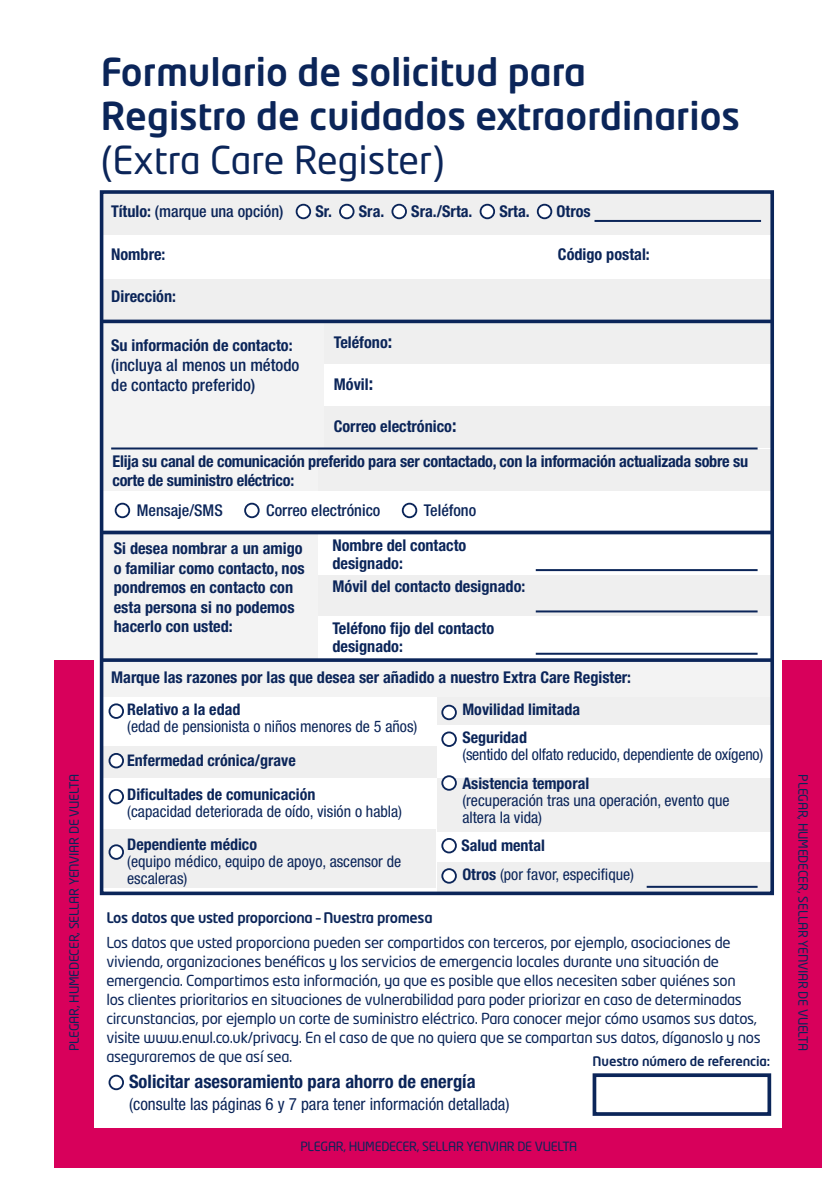
<style>
.page{position:relative;width:840px;height:1191px;background:#fff}
.page>*{position:absolute;margin:0;border:0;box-sizing:border-box;transform-origin:0 0}
.t1{font:500 38px/44px "Neo Tech Std";color:#0b2559}
.t2{font:700 condensed 18.6px "Helvetica Neue LT Pro";color:#0b2559}
.t3{font:condensed 17px "Helvetica Neue LT Pro";color:#0b2559}
.t4{font:500 condensed 17px/20px "Helvetica Neue LT Pro";color:#0b2559}
.t5{font:700 condensed 16.2px/19.4px "Helvetica Neue LT Pro";color:#0b2559}
.t6{font:500 condensed 16.2px "Helvetica Neue LT Pro";color:#0b2559}
.t7{font:condensed 16px/17px "Helvetica Neue LT Pro";color:#0b2559}
.t8{font:700 condensed 16px "Helvetica Neue LT Pro";color:#0b2559}
.t9{font:15px/19px "Neo Tech Std";letter-spacing:-.02em;color:#0b2559}
.t10{font:500 14.4px "Neo Tech Std";letter-spacing:-.02em;color:#0b2559}
.t11{font:500 13px "Neo Tech Std";letter-spacing:-.01em;color:#0b2559}
.t12{font:12.6px "Neo Tech Std";letter-spacing:-.02em;color:#0b2559}
.s1{font-weight:400}
.s2{font-weight:700}
.s3{font-size:18.6px}
</style>
<div class="page">
<div style="left:103px;top:193px;width:667px;height:42px;background:#efefef"></div>
<div style="left:103px;top:661px;width:667px;height:36px;background:#f3f3f3"></div>
<div style="left:103px;top:746px;width:333px;height:31px;background:#efefef"></div>
<div style="left:436px;top:696px;width:334px;height:28px;background:#efefef"></div>
<div style="left:436px;top:768px;width:334px;height:64px;background:#efefef"></div>
<div style="left:436px;top:740px;width:334px;height:37px;background:#fff"></div>
<div style="left:103px;top:829px;width:333px;height:59px;background:#efefef"></div>
<div style="left:318px;top:322px;width:452px;height:42px;background:#efefef"></div>
<div style="left:103px;top:322px;width:221px;height:126px;background:#f3f3f3"></div>
<div style="left:103px;top:533px;width:215px;height:125px;background:#f3f3f3"></div>
<div style="left:103px;top:448px;width:221px;height:43px;background:#f3f3f3"></div>
<div style="left:318px;top:575px;width:452px;height:42px;background:#efefef"></div>
<div style="left:324px;top:406px;width:446px;height:42px;background:#efefef"></div>
<div style="left:318px;top:616px;width:452px;height:42px;background:#fff"></div>
<div style="left:318px;top:449px;width:454px;height:42px;background:#efefef"></div>
<div style="left:103px;top:278px;width:667px;height:42px;background:#efefef"></div>
<div style="left:296px;top:205px;width:14px;height:13px;background:#fff;border-radius:50%"></div>
<div style="left:295px;top:204px;width:16px;height:15px;border:2px solid #0b2559;border-radius:50%"></div>
<div style="left:108px;top:703px;width:16px;height:16px;border:2px solid #0b2559;border-radius:50%"></div>
<div style="left:442px;top:705px;width:13px;height:14px;background:#fff;border-radius:50%"></div>
<div style="left:441px;top:704px;width:15px;height:16px;border:2px solid #0b2559;border-radius:50%"></div>
<div style="left:441px;top:731px;width:15px;height:16px;border:2px solid #0b2559;border-radius:50%"></div>
<div style="left:442px;top:776px;width:13px;height:13px;background:#fff;border-radius:50%"></div>
<div style="left:441px;top:775px;width:15px;height:15px;border:2px solid #0b2559;border-radius:50%"></div>
<div style="left:441px;top:838px;width:15px;height:15px;border:2px solid #0b2559;border-radius:50%"></div>
<div style="left:109px;top:754px;width:14px;height:13px;background:#fff;border-radius:50%"></div>
<div style="left:108px;top:753px;width:16px;height:15px;border:2px solid #0b2559;border-radius:50%"></div>
<div style="left:108px;top:789px;width:16px;height:15px;border:2px solid #0b2559;border-radius:50%"></div>
<div style="left:109px;top:845px;width:14px;height:14px;background:#fff;border-radius:50%"></div>
<div style="left:108px;top:844px;width:16px;height:15px;border:2px solid #0b2559;border-radius:50%"></div>
<div style="left:108px;top:1074px;width:16px;height:16px;border:2px solid #0b2559;border-radius:50%"></div>
<div style="left:115px;top:503px;width:15px;height:15px;border:2px solid #0b2559;border-radius:50%"></div>
<div style="left:244px;top:503px;width:15px;height:15px;border:2px solid #0b2559;border-radius:50%"></div>
<div style="left:401px;top:503px;width:16px;height:15px;border:2px solid #0b2559;border-radius:50%"></div>
<div style="left:340px;top:205px;width:13px;height:13px;background:#fff;border-radius:50%"></div>
<div style="left:339px;top:204px;width:15px;height:15px;border:2px solid #0b2559;border-radius:50%"></div>
<div style="left:392px;top:205px;width:14px;height:13px;background:#fff;border-radius:50%"></div>
<div style="left:391px;top:204px;width:15px;height:15px;border:2px solid #0b2559;border-radius:50%"></div>
<div style="left:480px;top:205px;width:14px;height:13px;background:#fff;border-radius:50%"></div>
<div style="left:479px;top:204px;width:16px;height:15px;border:2px solid #0b2559;border-radius:50%"></div>
<div style="left:537px;top:205px;width:14px;height:13px;background:#fff;border-radius:50%"></div>
<div style="left:536px;top:204px;width:16px;height:15px;border:2px solid #0b2559;border-radius:50%"></div>
<svg style="left:105px;top:319px;width:663px;height:4px;background:#2d436f"></svg>
<svg style="left:105px;top:658px;width:663px;height:4px;background:#223968"></svg>
<div style="left:592px;top:1073px;width:178px;height:42px;border:4px solid #0b2559"></div>
<hr style="left:594px;top:220px;width:166px;height:2px;background:#0b2559">
<hr style="left:111px;top:447px;width:646px;height:2px;background:#0b2559">
<div style="left:436px;top:862px;width:334px;height:31px;background:#efefef"></div>
<div style="left:442px;top:869px;width:13px;height:13px;background:#fff;border-radius:50%"></div>
<div style="left:441px;top:868px;width:15px;height:15px;border:2px solid #0b2559;border-radius:50%"></div>
<hr style="left:646px;top:886px;width:111px;height:2px;background:#0b2559">
<hr style="left:535px;top:569px;width:222px;height:2px;background:#0b2559">
<hr style="left:535px;top:610px;width:222px;height:2px;background:#0b2559">
<hr style="left:535px;top:653px;width:222px;height:2px;background:#0b2559">
<div style="left:100px;top:190px;width:673px;height:705px;border:4px solid #0b2559"></div>
<svg style="left:101px;top:530px;width:671px;height:4px;background:#314773"></svg>
<div style="left:54px;top:660px;width:40px;height:507px;background:#d8005b"></div>
<div style="left:62px;top:1128px;width:759px;height:39px;background:#d8005b"></div>
<div style="left:782px;top:660px;width:39px;height:507px;background:#d8005b"></div>
<p class="t12" style="left:67px;top:1051px;width:278px;rotate:-90deg">PLEGAR, HUMEDECER, SELLAR YENVIAR DE VUELTA</p>
<p class="t1" style="left:101px;top:49px;width:640px">Formulario de solicitud para<br>Registro de cuidados extraordinarios <span class="s1">(Extra Care Register)</span></p>
<p class="t6" style="left:111px;top:202px;width:174px"><span class="s2">Título:</span> (marque una opción)</p>
<p class="t5" style="left:315px;top:202px;width:18px">Sr.</p>
<p class="t5" style="left:358px;top:202px;width:27px">Sra.</p>
<p class="t5" style="left:411px;top:202px;width:63px">Sra./Srta.</p>
<p class="t5" style="left:499px;top:202px;width:32px">Srta.</p>
<p class="t5" style="left:556px;top:202px;width:36px">Otros</p>
<p class="t5" style="left:111px;top:245px;width:56px">Nombre:</p>
<p class="t5" style="left:111px;top:286px;width:66px">Dirección:</p>
<p class="t5" style="left:111px;top:336px;width:183px">Su información de contacto:</p>
<p class="t4" style="left:111px;top:355px;width:190px">(incluya al menos un método de contacto preferido)</p>
<p class="t5" style="left:333px;top:332px;width:60px">Teléfono<span class="s3">:</span></p>
<p class="t5" style="left:333px;top:374px;width:41px">Móvil<span class="s3">:</span></p>
<p class="t5" style="left:333px;top:416px;width:124px">Correo electrónico<span class="s3">:</span></p>
<p class="t5" style="left:557px;top:245px;width:93px">Código postal:</p>
<p class="t5" style="left:112px;top:451px;width:637px">Elija su canal de comunicación preferido para ser contactado, con la información actualizada sobre su corte de suministro eléctrico:</p>
<p class="t6" style="left:137px;top:501px;width:87px">Mensaje/SMS</p>
<p class="t6" style="left:266px;top:501px;width:116px">Correo electrónico</p>
<p class="t6" style="left:423px;top:501px;width:54px">Teléfono</p>
<p class="t5" style="left:114px;top:539px;width:192px">Si desea nombrar a un amigo o familiar como contacto, nos pondremos en contacto con esta persona si no podemos hacerlo con usted:</p>
<p class="t5" style="left:332px;top:536px;width:135px;line-height:18px">Nombre del contacto designado:</p>
<p class="t5" style="left:332px;top:577px;width:194px">Móvil del contacto designado:</p>
<p class="t5" style="left:332px;top:619px;width:163px;line-height:18px">Teléfono fijo del contacto designado:</p>
<p class="t5" style="left:111px;top:668px;width:521px">Marque las razones por las que desea ser añadido a nuestro Extra Care Register:</p>
<p class="t8" style="left:127px;top:700px;width:115px">Relativo a la edad</p>
<p class="t7" style="left:127px;top:718px;width:291px">(edad de pensionista o niños menores de 5 años)</p>
<p class="t8" style="left:127px;top:750px;width:170px">Enfermedad crónica/grave</p>
<p class="t8" style="left:127px;top:784px;width:189px">Dificultades de comunicación</p>
<p class="t7" style="left:127px;top:802px;width:276px">(capacidad deteriorada de oído, visión o habla)</p>
<p class="t8" style="left:127px;top:835px;width:131px">Dependiente médico</p>
<p class="t7" style="left:127px;top:852px;width:275px">(equipo médico, equipo de apoyo, ascensor de escaleras)</p>
<p class="t8" style="left:462px;top:699px;width:119px">Movilidad limitada</p>
<p class="t8" style="left:462px;top:728px;width:66px">Seguridad</p>
<p class="t7" style="left:462px;top:746px;width:302px">(sentido del olfato reducido, dependiente de oxígeno)</p>
<p class="t8" style="left:462px;top:773px;width:128px">Asistencia temporal</p>
<p class="t7" style="left:462px;top:791px;width:269px">(recuperación tras una operación, evento que altera la vida)</p>
<p class="t8" style="left:461px;top:836px;width:85px">Salud mental</p>
<p class="t7" style="left:462px;top:866px;width:173px"><span class="s2">Otros</span> (por favor, especifique)</p>
<p class="t10" style="left:106px;top:909px;width:328px">Los datos que usted proporciona – Nuestra promesa</p>
<p class="t9" style="left:106px;top:933px;width:655px">Los datos que usted proporciona pueden ser compartidos con terceros, por ejemplo, asociaciones de vivienda, organizaciones benéficas y los servicios de emergencia locales durante una situación de emergencia. Compartimos esta información, ya que es posible que ellos necesiten saber quiénes son<br>los clientes prioritarios en situaciones de vulnerabilidad para poder priorizar en caso de determinadas circunstancias, por ejemplo un corte de suministro eléctrico. Para conocer mejor cómo usamos sus datos, visite www.enwl.co.uk/privacy. En el caso de que no quiera que se compartan sus datos, díganoslo y nos aseguraremos de que así sea.</p>
<p class="t2" style="left:129px;top:1070px;width:348px">Solicitar asesoramiento para ahorro de energía</p>
<p class="t3" style="left:129px;top:1093px;width:382px">(consulte las páginas 6 y 7 para tener información detallada)</p>
<p class="t11" style="left:592px;top:1052px;width:179px">Nuestro número de referencia:</p>
<p class="t12" style="left:300px;top:1139px;width:278px">PLEGAR, HUMEDECER, SELLAR YENVIAR DE VUELTA</p>
<p class="t12" style="left:810px;top:774px;width:278px;rotate:90deg">PLEGAR, HUMEDECER, SELLAR YENVIAR DE VUELTA</p>
</div>
